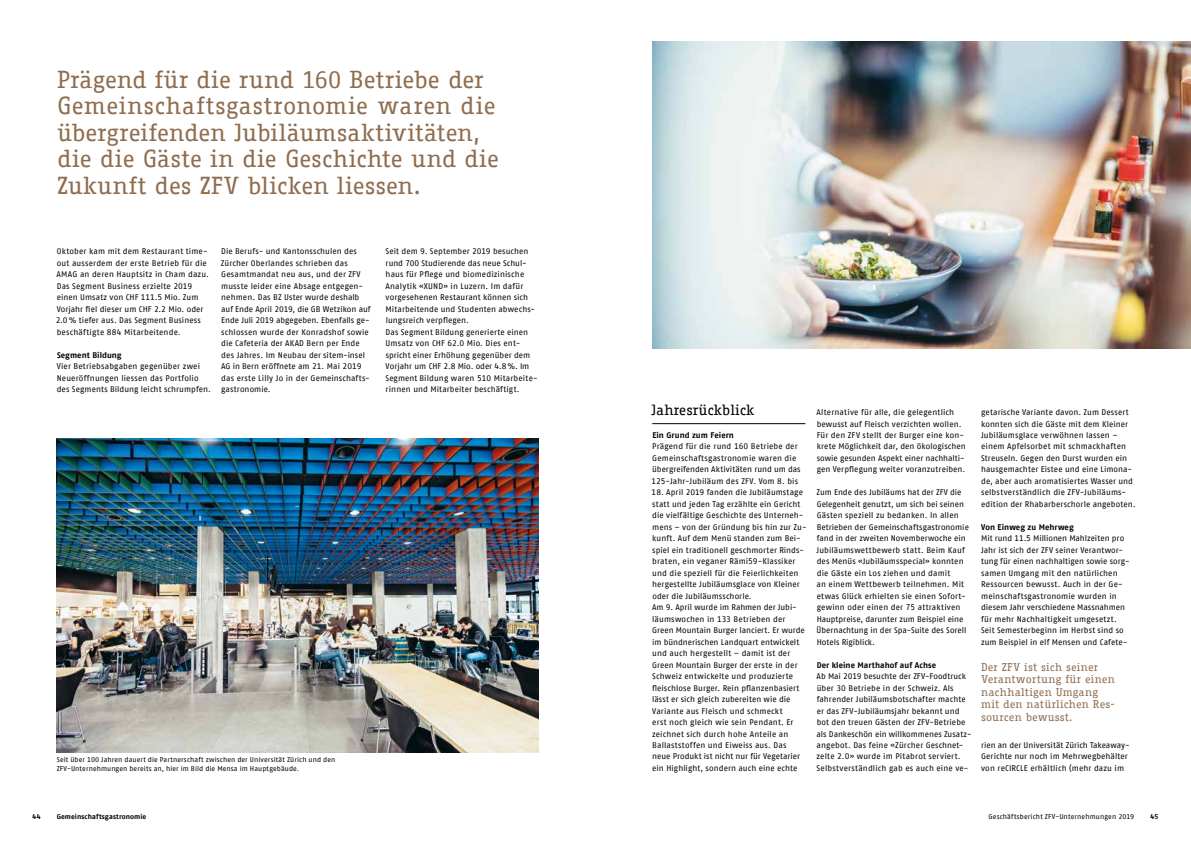
<style>
.page{position:relative;width:1191px;height:842px;background:#fff}
.page>*{position:absolute;margin:0;border:0;box-sizing:border-box;transform-origin:0 0}
.t1{font:24px/26.5px "Fago Office Serif";letter-spacing:-.005em;color:#8f6d4f}
.t2{font:14.4px "Fago Office Serif";letter-spacing:-.005em;color:#000}
.t3{font:11px/12.5px "Fago Office Serif";letter-spacing:.005em;color:#8f6d4f}
.t4{font:8.2px/11.5px "Fago No Regular Tf";letter-spacing:.01em;color:#000}
.t5{font:8.2px "Fago No Bold Tf";letter-spacing:.005em;color:#000}
.t6{font:7px/9px "Fago No Regular Tf";letter-spacing:.015em;color:#000}
.t7{font:7px "Fago No Bold Tf";letter-spacing:.01em;color:#000}
.t8{font:6.8px "Fago No Bold Tf";color:#000}
</style>
<div class="page">
<hr style="left:652px;top:423px;width:153px;height:1px;background:#000">
<img style="left:652px;top:42px;width:539px;height:306px">
<img style="left:57px;top:438px;width:482px;height:314px">
<h1 class="t1" style="left:57px;top:67px;width:444px">Prägend für die rund 160 Betriebe der Gemeinschaftsgastronomie waren die übergreifenden Jubiläumsaktivitäten, die die Gäste in die Geschichte und die Zukunft des ZFV blicken liessen.</h1>
<p class="t4" style="left:56px;top:246px;width:155px">Oktober kam mit dem Restaurant time&shy;out ausserdem der erste Betrieb für die AMAG an deren Hauptsitz in Cham dazu.<br>Das Segment Business erzielte 2019 einen Umsatz von CHF 111.5 Mio. Zum Vorjahr fiel dieser um CHF 2.2 Mio. oder 2.0% tiefer aus. Das Segment Business beschäftigte 884 Mitarbeitende.</p>
<p class="t5" style="left:57px;top:350px;width:66px">Segment Bildung</p>
<p class="t4" style="left:57px;top:360px;width:156px">Vier Betriebsabgaben gegenüber zwei<br>Neueröffnungen liessen das Portfolio des Segments Bildung leicht schrumpfen.</p>
<p class="t4" style="left:221px;top:246px;width:151px">Die Berufs- und Kantonsschulen des Zürcher Oberlandes schrieben das Gesamtmandat neu aus, und der ZFV musste leider eine Absage entgegen&shy;nehmen. Das BZ Uster wurde deshalb auf Ende April 2019, die GB Wetzikon auf Ende Juli 2019 abgegeben. Ebenfalls ge&shy;schlossen wurde der Konradshof sowie die Cafeteria der AKAD Bern per Ende des Jahres. Im Neubau der sitem-insel AG in Bern eröffnete am 21. Mai 2019 das erste Lilly Jo in der Gemeinschafts&shy;gastronomie.</p>
<p class="t4" style="left:385px;top:246px;width:154px">Seit dem 9. September 2019 besuchen rund 700 Studierende das neue Schul&shy;haus für Pflege und biomedizinische Analytik «XUND» in Luzern. Im dafür vorgesehenen Restaurant können sich Mitarbeitende und Studenten abwechs&shy;lungsreich verpflegen.<br>Das Segment Bildung generierte einen Umsatz von CHF 62.0 Mio. Dies ent&shy;spricht einer Erhöhung gegenüber dem Vorjahr um CHF 2.8 Mio. oder 4.8%. Im Segment Bildung waren 510 Mitarbeite&shy;rinnen und Mitarbeiter beschäftigt.</p>
<p class="t6" style="left:57px;top:755px;width:280px">Seit über 100 Jahren dauert die Partnerschaft zwischen der Universität Zürich und den<br>ZFV-Unternehmungen bereits an, hier im Bild die Mensa im Hauptgebäude.</p>
<h2 class="t2" style="left:651px;top:402px;width:105px">Jahresrückblick</h2>
<p class="t5" style="left:652px;top:430px;width:83px">Ein Grund zum Feiern</p>
<p class="t4" style="left:651px;top:441px;width:150px">Prägend für die rund 160 Betriebe der Gemeinschaftsgastronomie waren die übergreifenden Aktivitäten rund um das 125-Jahr-Jubiläum des ZFV. Vom 8. bis</p>
<p class="t4" style="left:651px;top:487px;width:156px">18. April 2019 fanden die Jubiläumstage statt und jeden Tag erzählte ein Gericht die vielfältige Geschichte des Unterneh&shy;mens – von der Gründung bis hin zur Zu&shy;kunft. Auf dem Menü standen zum Bei&shy;spiel ein traditionell geschmorter Rinds&shy;braten, ein veganer Rämi59-Klassiker und die speziell für die Feierlichkeiten hergestellte Jubiläumsglace von Kleiner oder die Jubiläumsschorle.<br>Am 9. April wurde im Rahmen der Jubi&shy;läumswochen in 133 Betrieben der Green Mountain Burger lanciert. Er wurde im bündnerischen Landquart entwickelt und auch hergestellt – damit ist der Green Mountain Burger der erste in der Schweiz entwickelte und produzierte fleischlose Burger. Rein pflanzenbasiert lässt er sich gleich zubereiten wie die Variante aus Fleisch und schmeckt<br>erst noch gleich wie sein Pendant. Er zeichnet sich durch hohe Anteile an Ballaststoffen und Eiweiss aus. Das<br>neue Produkt ist nicht nur für Vegetarier ein Highlight, sondern auch eine echte</p>
<p class="t4" style="left:816px;top:406px;width:151px">Alternative für alle, die gelegentlich bewusst auf Fleisch verzichten wollen.<br>Für den ZFV stellt der Burger eine kon&shy;krete Möglichkeit dar, den ökologischen sowie gesunden Aspekt einer nachhalti&shy;gen Verpflegung weiter voranzutreiben.</p>
<p class="t4" style="left:816px;top:487px;width:154px">Zum Ende des Jubiläums hat der ZFV die Gelegenheit genutzt, um sich bei seinen Gästen speziell zu bedanken. In allen Betrieben der Gemeinschaftsgastronomie fand in der zweiten Novemberwoche ein Jubiläumswettbewerb statt. Beim Kauf des Menüs «Jubiläumsspecial» konnten die Gäste ein Los ziehen und damit<br>an einem Wettbewerb teilnehmen. Mit etwas Glück erhielten sie einen Sofort&shy;gewinn oder einen der 75 attraktiven Hauptpreise, darunter zum Beispiel eine Übernachtung in der Spa-Suite des Sorell Hotels Rigiblick.</p>
<p class="t5" style="left:817px;top:660px;width:121px">Der kleine Marthahof auf Achse</p>
<p class="t4" style="left:816px;top:670px;width:157px">Ab Mai 2019 besuchte der ZFV-Foodtruck über 30 Betriebe in der Schweiz. Als fahrender Jubiläumsbotschafter machte er das ZFV-Jubiläumsjahr bekannt und bot den treuen Gästen der ZFV-Betriebe als Dankeschön ein willkommenes Zusatz&shy;angebot. Das feine «Zürcher Geschnet&shy;zelte 2.0» wurde im Pitabrot serviert.<br>Selbstverständlich gab es auch eine ve-</p>
<p class="t4" style="left:981px;top:406px;width:156px">getarische Variante davon. Zum Dessert konnten sich die Gäste mit dem Kleiner Jubiläumsglace verwöhnen lassen – einem Apfelsorbet mit schmackhaften Streuseln. Gegen den Durst wurden ein hausgemachter Eistee und eine Limona&shy;de, aber auch aromatisiertes Wasser und selbstverständlich die ZFV-Jubiläums&shy;edition der Rhabarberschorle angeboten.</p>
<p class="t5" style="left:981px;top:522px;width:94px">Von Einweg zu Mehrweg</p>
<p class="t4" style="left:981px;top:533px;width:150px">Mit rund 11.5 Millionen Mahlzeiten pro Jahr ist sich der ZFV seiner Verantwor&shy;tung für einen nachhaltigen sowie sorg&shy;samen Umgang mit den natürlichen Ressourcen bewusst. Auch in der Ge&shy;meinschaftsgastronomie wurden in diesem Jahr verschiedene Massnahmen für mehr Nachhaltigkeit umgesetzt.<br>Seit Semesterbeginn im Herbst sind so zum Beispiel in elf Mensen und Cafete-</p>
<h3 class="t3" style="left:981px;top:661px;width:135px">Der ZFV ist sich seiner<br>Verantwortung für einen nachhaltigen Umgang mit den natürlichen Res&shy;sourcen bewusst.</h3>
<p class="t4" style="left:981px;top:739px;width:150px">rien an der Universität Zürich Takeaway-<br>Gerichte nur noch im Mehrwegbehälter von reCIRCLE erhältlich (mehr dazu im</p>
<p class="t8" style="left:33px;top:813px;width:10px">44</p>
<p class="t7" style="left:57px;top:812px;width:91px">Gemeinschaftsgastronomie</p>
<p class="t6" style="left:988px;top:812px;width:147px">Geschäftsbericht ZFV-Unternehmungen 2019</p>
<p class="t8" style="left:1150px;top:813px;width:9px">45</p>
</div>
